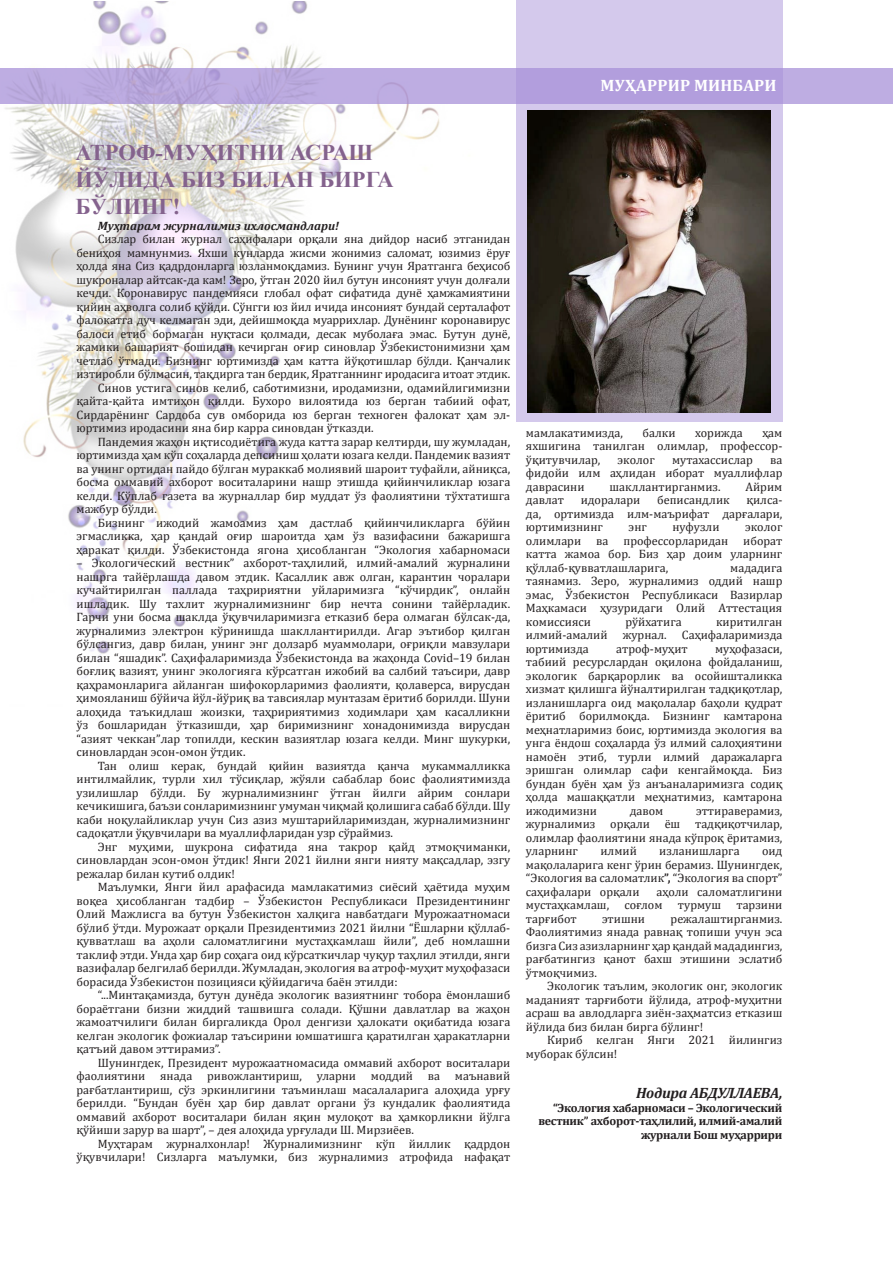
<style>
.page{position:relative;width:893px;height:1263px;background:#fff}
.page>*{position:absolute;margin:0;border:0;box-sizing:border-box;transform-origin:0 0}
.t1{font:700 22.5px/27px "Times New Roman";color:#84628d}
.t2{font:700 16.5px "Cambria";letter-spacing:.01em;color:#fff}
.Обычный__веб{font:italic 700 15px "Cambria";letter-spacing:-.02em;color:#231f20}
.Обычный__веб-2{font:12.15px/13.5px "Cambria";color:#231f20;text-align:justify}
.Обычный__веб-3{font:italic 700 12.15px "Cambria";color:#231f20}
.Обычный__веб-4{font:700 12px/13.5px "Cambria";letter-spacing:-.02em;color:#231f20;text-align:right}
.s1{font-weight:700}
</style>
<div class="page">
<img style="left:0;top:1px;width:491px;height:677px">
<div style="left:516px;top:0;width:266px;height:422px;background:#d4c9ec"></div>
<div style="left:0;top:69px;width:893px;height:35px;background:linear-gradient(to right,#baaadd,#b7a4e0)"></div>
<img style="left:527px;top:111px;width:244px;height:301px">
<p class="t2" style="left:601px;top:74px;width:178px">МУҲАРРИР МИНБАРИ</p>
<p class="t1" style="left:75px;top:138px;width:320px">АТРОФ-МУҲИТНИ АСРАШ<br>ЙЎЛИДА БИЗ БИЛАН БИРГА<br>БЎЛИНГ!</p>
<p class="Обычный__веб-3" style="left:98px;top:217px;width:243px">Муҳтарам журналимиз ихлосмандлари!</p>
<p class="Обычный__веб-2" style="left:77px;top:232px;width:435px;text-indent:21px">Сизлар билан журнал саҳифалари орқали яна дийдор насиб этганидан бениҳоя мамнунмиз. Яхши кунларда жисми жонимиз саломат, юзимиз ёруғ ҳолда яна Сиз қадрдонларга юзланмоқдамиз. Бунинг учун Яратганга беҳисоб шукроналар айтсак-да кам! Зеро, ўтган 2020 йил бутун инсоният учун долғали кечди. Коронавирус пандемияси глобал офат сифатида дунё ҳамжамиятини қийин аҳволга солиб қўйди. Сўнгги юз йил ичида инсоният бундай серталафот фалокатга дуч келмаган эди, дейишмоқда муаррихлар. Дунёнинг коронавирус балоси етиб бормаган нуқтаси қолмади, десак муболаға эмас. Бутун дунё, жамики башарият бошидан кечирган оғир синовлар Ўзбекистонимизни ҳам четлаб ўтмади. Бизнинг юртимизда ҳам катта йўқотишлар бўлди. Қанчалик изтиробли бўлмасин, тақдирга тан бердик, Яратганнинг иродасига итоат этдик.</p>
<p class="Обычный__веб-2" style="left:77px;top:381px;width:435px;text-indent:21px">Синов устига синов келиб, саботимизни, иродамизни, одамийлигимизни қайта-қайта имтиҳон қилди. Бухоро вилоятида юз берган табиий офат, Сирдарёнинг Сардоба сув омборида юз берган техноген фалокат ҳам эл&shy;юртимиз иродасини яна бир карра синовдан ўтказди.</p>
<p class="Обычный__веб-2" style="left:77px;top:435px;width:435px;text-indent:21px">Пандемия жаҳон иқтисодиётига жуда катта зарар келтирди, шу жумладан, юртимизда ҳам кўп соҳаларда депсиниш ҳолати юзага келди. Пандемик вазият ва унинг ортидан пайдо бўлган мураккаб молиявий шароит туфайли, айниқса, босма оммавий ахборот воситаларини нашр этишда қийинчиликлар юзага келди. Кўплаб газета ва журналлар бир муддат ўз фаолиятини тўхтатишга мажбур бўлди.</p>
<p class="Обычный__веб-2" style="left:77px;top:516px;width:435px;text-indent:21px">Бизнинг ижодий жамоамиз ҳам дастлаб қийинчиликларга бўйин эгмасликка, ҳар қандай оғир шароитда ҳам ўз вазифасини бажаришга ҳаракат қилди. Ўзбекистонда ягона ҳисобланган “Экология хабарномаси</p>
<p class="Обычный__веб-2" style="left:77px;top:556px;width:435px">– Экологический вестник” ахборот-таҳлилий, илмий-амалий журналини нашрга тайёрлашда давом этдик. Касаллик авж олган, карантин чоралари кучайтирилган паллада таҳририятни уйларимизга “кўчирдик”, онлайн ишладик. Шу тахлит журналимизнинг бир нечта сонини тайёрладик.<br>Гарчи уни босма шаклда ўқувчиларимизга етказиб бера олмаган бўлсак-да, журналимиз электрон кўринишда шакллантирилди. Агар эътибор қилган бўлсангиз, давр билан, унинг энг долзарб муаммолари, оғриқли мавзулари билан “яшадик”. Саҳифаларимизда Ўзбекистонда ва жаҳонда Covid–19 билан боғлиқ вазият, унинг экологияга кўрсатган ижобий ва салбий таъсири, давр қаҳрамонларига айланган шифокорларимиз фаолияти, қолаверса, вирусдан ҳимояланиш бўйича йўл-йўриқ ва тавсиялар мунтазам ёритиб борилди. Шуни алоҳида таъкидлаш жоизки, таҳририятимиз ходимлари ҳам касалликни ўз бошларидан ўтказишди, ҳар биримизнинг хонадонимизда вирусдан “азият чеккан”лар топилди, кескин вазиятлар юзага келди. Минг шукурки, синовлардан эсон-омон ўтдик.</p>
<p class="Обычный__веб-2" style="left:77px;top:759px;width:435px;text-indent:21px">Тан олиш керак, бундай қийин вазиятда қанча мукаммалликка интилмайлик, турли хил тўсиқлар, жўяли сабаблар боис фаолиятимизда узилишлар бўлди. Бу журналимизнинг ўтган йилги айрим сонлари кечикишига, баъзи сонларимизнинг умуман чиқмай қолишига сабаб бўлди. Шу каби ноқулайликлар учун Сиз азиз муштарийларимиздан, журналимизнинг садоқатли ўқувчилари ва муаллифларидан узр сўраймиз.</p>
<p class="Обычный__веб-2" style="left:77px;top:840px;width:435px;text-indent:21px">Энг муҳими, шукрона сифатида яна такрор қайд этмоқчиманки, синовлардан эсон-омон ўтдик! Янги 2021 йилни янги нияту мақсадлар, эзгу режалар билан кутиб олдик!</p>
<p class="Обычный__веб-2" style="left:77px;top:880px;width:435px;text-indent:21px">Маълумки, Янги йил арафасида мамлакатимиз сиёсий ҳаётида муҳим воқеа ҳисобланган тадбир – Ўзбекистон Республикаси Президентининг Олий Мажлисга ва бутун Ўзбекистон халқига навбатдаги Мурожаатномаси бўлиб ўтди. Мурожаат орқали Президентимиз 2021 йилни “Ёшларни қўллаб&shy;қувватлаш ва аҳоли саломатлигини мустаҳкамлаш йили”, деб номлашни таклиф этди. Унда ҳар бир соҳага оид кўрсаткичлар чуқур таҳлил этилди, янги вазифалар белгилаб берилди. Жумладан, экология ва атроф-муҳит муҳофазаси борасида Ўзбекистон позицияси қўйидагича баён этилди:</p>
<p class="Обычный__веб-2" style="left:77px;top:988px;width:435px;text-indent:21px">“...Минтақамизда, бутун дунёда экологик вазиятнинг тобора ёмонлашиб бораётгани бизни жиддий ташвишга солади. Қўшни давлатлар ва жаҳон жамоатчилиги билан биргаликда Орол денгизи ҳалокати оқибатида юзага келган экологик фожиалар таъсирини юмшатишга қаратилган ҳаракатларни қатъий давом эттирамиз”.</p>
<p class="Обычный__веб-2" style="left:77px;top:1056px;width:435px;text-indent:21px">Шунингдек, Президент мурожаатномасида оммавий ахборот воситалари фаолиятини янада ривожлантириш, уларни моддий ва маънавий рағбатлантириш, сўз эркинлигини таъминлаш масалаларига алоҳида урғу берилди. “Бундан буён ҳар бир давлат органи ўз кундалик фаолиятида оммавий ахборот воситалари билан яқин мулоқот ва ҳамкорликни йўлга қўйиши зарур ва шарт”, – дея алоҳида урғулади Ш. Мирзиёев.</p>
<p class="Обычный__веб-2" style="left:77px;top:1137px;width:435px;text-align:right">Муҳтарам журналхонлар! Журналимизнинг кўп йиллик қадрдон ўқувчилари! Сизларга маълумки, биз журналимиз атрофида нафақат</p>
<p class="Обычный__веб-2" style="left:526px;top:426px;width:98px">мамлакатимизда,</p>
<p class="Обычный__веб-2" style="left:643px;top:426px;width:35px">балки</p>
<p class="Обычный__веб-2" style="left:695px;top:426px;width:49px">хорижда</p>
<p class="Обычный__веб-2" style="left:526px;top:426px;width:258px;text-indent:236px">ҳам яхшигина танилган олимлар, профессор&shy;ўқитувчилар,</p>
<p class="Обычный__веб-2" style="left:617px;top:453px;width:39px">эколог</p>
<p class="Обычный__веб-2" style="left:672px;top:453px;width:82px">мутахассислар</p>
<p class="Обычный__веб-2" style="left:526px;top:453px;width:258px;text-indent:244px">ва фидойи илм аҳлидан иборат муаллифлар даврасини</p>
<p class="Обычный__веб-2" style="left:609px;top:480px;width:113px">шакллантирганмиз.</p>
<p class="Обычный__веб-2" style="left:746px;top:480px;width:38px">Айрим</p>
<p class="Обычный__веб-2" style="left:526px;top:493px;width:39px">давлат</p>
<p class="Обычный__веб-2" style="left:581px;top:493px;width:61px">идоралари</p>
<p class="Обычный__веб-2" style="left:657px;top:493px;width:74px">беписандлик</p>
<p class="Обычный__веб-2" style="left:526px;top:493px;width:258px;text-indent:221px">қилса&shy;да, ортимизда илм-маърифат дарғалари, юртимизнинг</p>
<p class="Обычный__веб-2" style="left:629px;top:520px;width:20px">энг</p>
<p class="Обычный__веб-2" style="left:672px;top:520px;width:49px">нуфузли</p>
<p class="Обычный__веб-2" style="left:526px;top:520px;width:258px;text-indent:219px">эколог олимлари ва профессорларидан иборат катта жамоа бор. Биз ҳар доим уларнинг қўллаб-қувватлашларига,</p>
<p class="Обычный__веб-2" style="left:526px;top:561px;width:258px;text-indent:204px">мададига таянамиз. Зеро, журналимиз оддий нашр эмас, Ўзбекистон Республикаси Вазирлар Маҳкамаси ҳузуридаги Олий Аттестация комиссияси</p>
<p class="Обычный__веб-2" style="left:625px;top:615px;width:58px">рўйхатига</p>
<p class="Обычный__веб-2" style="left:526px;top:615px;width:258px;text-indent:190px">киритилган илмий-амалий журнал. Саҳифаларимизда юртимизда</p>
<p class="Обычный__веб-2" style="left:526px;top:642px;width:258px;text-indent:189px">муҳофазаси, табиий ресурслардан оқилона фойдаланиш, экологик барқарорлик ва осойишталикка хизмат қилишга йўналтирилган тадқиқотлар, изланишларга оид мақолалар баҳоли қудрат ёритиб борилмоқда. Бизнинг камтарона меҳнатларимиз боис, юртимизда экология ва унга ёндош соҳаларда ўз илмий салоҳиятини намоён этиб, турли илмий даражаларга эришган олимлар сафи кенгаймоқда. Биз бундан буён ҳам ўз анъаналаримизга содиқ ҳолда машаққатли меҳнатимиз, камтарона ижодимизни</p>
<p class="Обычный__веб-2" style="left:616px;top:642px;width:73px">атроф-муҳит</p>
<p class="Обычный__веб-2" style="left:526px;top:804px;width:258px;text-indent:170px">эттираверамиз, журналимиз орқали ёш тадқиқотчилар, олимлар фаолиятини янада кўпроқ ёритамиз, уларнинг</p>
<p class="Обычный__веб-2" style="left:630px;top:804px;width:35px">давом</p>
<p class="Обычный__веб-2" style="left:600px;top:844px;width:38px">илмий</p>
<p class="Обычный__веб-2" style="left:659px;top:844px;width:82px">изланишларга</p>
<p class="Обычный__веб-2" style="left:526px;top:844px;width:258px;text-indent:236px">оид мақолаларига кенг ўрин берамиз. Шунингдек, “Экология ва саломатлик<span class="s1">”,</span> “Экология ва спорт” саҳифалари орқали</p>
<p class="Обычный__веб-2" style="left:657px;top:885px;width:127px">аҳоли саломатлигини</p>
<p class="Обычный__веб-2" style="left:526px;top:898px;width:85px">мустаҳкамлаш,</p>
<p class="Обычный__веб-2" style="left:624px;top:898px;width:40px">соғлом</p>
<p class="Обычный__веб-2" style="left:678px;top:898px;width:45px">турмуш</p>
<p class="Обычный__веб-2" style="left:736px;top:898px;width:47px">тарзини</p>
<p class="Обычный__веб-2" style="left:526px;top:912px;width:52px">тарғибот</p>
<p class="Обычный__веб-2" style="left:602px;top:912px;width:44px">этишни</p>
<p class="Обычный__веб-2" style="left:526px;top:912px;width:258px;text-indent:145px">режалаштирганмиз.<br>Фаолиятимиз янада равнақ топиши учун эса бизга Сиз азизларнинг ҳар қандай мададингиз, рағбатингиз қанот бахш этишини эслатиб ўтмоқчимиз.</p>
<p class="Обычный__веб-2" style="left:526px;top:979px;width:258px;text-indent:21px">Экологик таълим, экологик онг, экологик маданият тарғиботи йўлида, атроф-муҳитни асраш ва авлодларга зиён-заҳматсиз етказиш йўлида биз билан бирга бўлинг!</p>
<p class="Обычный__веб-2" style="left:526px;top:1033px;width:258px;text-indent:21px">Кириб келган Янги 2021 йилингиз муборак бўлсин!</p>
<p class="Обычный__веб" style="left:636px;top:1083px;width:148px">Нодира АБДУЛЛАЕВА,</p>
<p class="Обычный__веб-4" style="left:538px;top:1101px;width:245px">“Экология хабарномаси – Экологический вестник” ахборот-таҳлилий, илмий-амалий журнали Бош муҳаррири</p>
</div>
